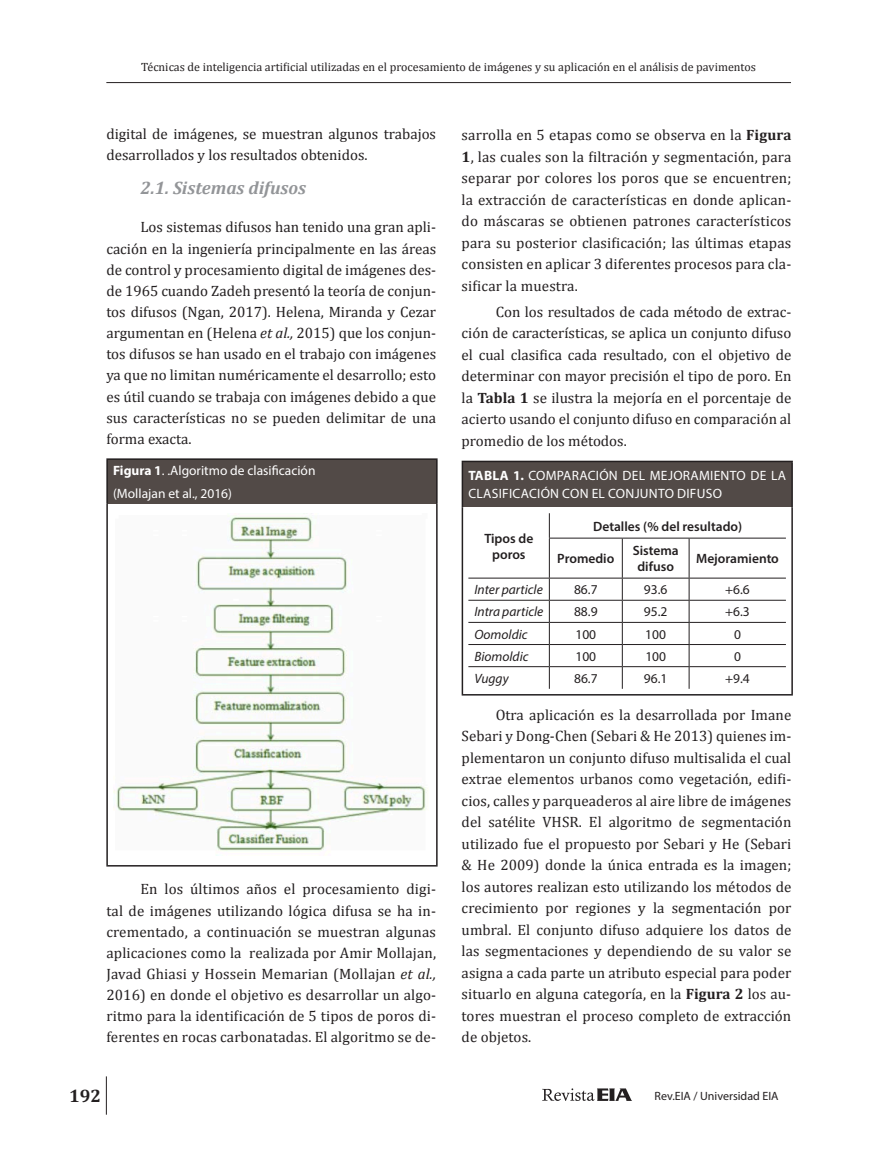
<style>
.page{position:relative;width:885px;height:1170px;background:#fff}
.page>*{position:absolute;margin:0;border:0;box-sizing:border-box;transform-origin:0 0}
.t1{font:italic 700 18px "Cambria";color:#939598}
.t2{font:700 18px "Cambria";color:#231f20}
.t3{font:15px/21.5px "Cambria";color:#231f20;text-align:justify}
.t4{font:13.5px/18px "Myriad Pro";letter-spacing:.02em;color:#fff}
.t5{font:600 13.5px/15.6px "Myriad Pro";color:#231f20;text-align:center}
.t6{font:13.5px/22.2px "Myriad Pro";color:#fff}
.t7{font:13.5px "Myriad Pro";color:#231f20}
.t8{font:italic 13.5px "Myriad Pro";color:#231f20}
.t9{font:12px "Cambria";color:#231f20}
.t10{font:12px "Myriad Pro";color:#231f20}
.s1{font-style:italic}
.s2{font-weight:700}
</style>
<div class="page">
<hr style="left:106px;top:82px;width:684px;height:1px;background:#231f20">
<hr style="left:106px;top:1076px;width:1px;height:38px;background:#231f20">
<svg style="left:542px;top:1088px;width:90px;height:12px"></svg>
<div style="left:107px;top:459px;width:330px;height:44px;background:#524a47"></div>
<hr style="left:106px;top:503px;width:2px;height:362px;background:#231f20">
<hr style="left:436px;top:503px;width:1px;height:362px;background:#231f20">
<hr style="left:106px;top:865px;width:331px;height:1px;background:#231f20">
<hr style="left:106px;top:460px;width:2px;height:43px;background:#231f20">
<hr style="left:106px;top:458px;width:331px;height:2px;background:#231f20">
<hr style="left:436px;top:460px;width:1px;height:43px;background:#231f20">
<img style="left:113px;top:515px;width:314px;height:336px">
<div style="left:462px;top:461px;width:330px;height:46px;background:#524a47"></div>
<hr style="left:461px;top:507px;width:2px;height:187px;background:#231f20">
<hr style="left:791px;top:507px;width:1px;height:187px;background:#231f20">
<hr style="left:461px;top:694px;width:331px;height:1px;background:#231f20">
<hr style="left:461px;top:462px;width:2px;height:45px;background:#231f20">
<hr style="left:461px;top:460px;width:331px;height:2px;background:#231f20">
<hr style="left:791px;top:462px;width:1px;height:45px;background:#231f20">
<svg style="left:549px;top:513px;width:1px;height:24px"></svg>
<hr style="left:549px;top:537px;width:73px;height:1px;background:#231f20">
<hr style="left:549px;top:538px;width:1px;height:39px;background:#231f20">
<hr style="left:622px;top:537px;width:67px;height:1px;background:#231f20">
<hr style="left:622px;top:538px;width:1px;height:39px;background:#231f20">
<hr style="left:689px;top:537px;width:96px;height:1px;background:#231f20">
<hr style="left:688px;top:538px;width:1px;height:39px;background:#231f20">
<hr style="left:468px;top:577px;width:81px;height:1px;background:#231f20">
<hr style="left:549px;top:577px;width:73px;height:1px;background:#231f20">
<hr style="left:622px;top:577px;width:67px;height:1px;background:#231f20">
<hr style="left:689px;top:577px;width:96px;height:1px;background:#231f20">
<hr style="left:468px;top:600px;width:81px;height:1px;background:#231f20">
<hr style="left:549px;top:600px;width:73px;height:1px;background:#231f20">
<hr style="left:622px;top:600px;width:67px;height:1px;background:#231f20">
<hr style="left:689px;top:600px;width:96px;height:1px;background:#231f20">
<hr style="left:468px;top:622px;width:81px;height:1px;background:#231f20">
<hr style="left:549px;top:622px;width:73px;height:1px;background:#231f20">
<hr style="left:622px;top:622px;width:67px;height:1px;background:#231f20">
<hr style="left:689px;top:622px;width:96px;height:1px;background:#231f20">
<hr style="left:468px;top:644px;width:81px;height:1px;background:#231f20">
<hr style="left:549px;top:644px;width:73px;height:1px;background:#231f20">
<hr style="left:622px;top:644px;width:67px;height:1px;background:#231f20">
<hr style="left:689px;top:644px;width:96px;height:1px;background:#231f20">
<hr style="left:468px;top:666px;width:81px;height:1px;background:#231f20">
<hr style="left:549px;top:666px;width:73px;height:1px;background:#231f20">
<svg style="left:549px;top:578px;width:1px;height:110px"></svg>
<hr style="left:622px;top:666px;width:67px;height:1px;background:#231f20">
<svg style="left:622px;top:578px;width:1px;height:110px"></svg>
<hr style="left:689px;top:666px;width:96px;height:1px;background:#231f20">
<svg style="left:688px;top:578px;width:1px;height:110px"></svg>
<p class="t9" style="left:141px;top:60px;width:616px">Técnicas de inteligencia artificial utilizadas en el procesamiento de imágenes y su aplicación en el análisis de pavimentos</p>
<p class="t3" style="left:106px;top:123px;width:331px">digital de imágenes, se muestran algunos trabajos desarrollados y los resultados obtenidos.</p>
<p class="t1" style="left:140px;top:175px;width:167px">2.1. Sistemas difusos</p>
<p class="t3" style="left:106px;top:217px;width:331px;text-indent:34px">Los sistemas difusos han tenido una gran apli&shy;cación en la ingeniería principalmente en las áreas de control y procesamiento digital de imágenes des&shy;de 1965 cuando Zadeh presentó la teoría de conjun&shy;tos difusos (Ngan, 2017). Helena, Miranda y Cezar argumentan en (Helena <span class="s1">et al.,</span> 2015) que los conjun&shy;tos difusos se han usado en el trabajo con imágenes ya que no limitan numéricamente el desarrollo; esto es útil cuando se trabaja con imágenes debido a que sus características no se pueden delimitar de una forma exacta.</p>
<p class="t6" style="left:113px;top:459px;width:204px"><span class="s2">Figura 1</span>. .Algoritmo de clasificación (Mollajan et al., 2016)</p>
<p class="t3" style="left:106px;top:878px;width:331px;text-indent:34px">En los últimos años el procesamiento digi&shy;tal de imágenes utilizando lógica difusa se ha in&shy;crementado, a continuación se muestran algunas aplicaciones como la realizada por Amir Mollajan, Javad Ghiasi y Hossein Memarian (Mollajan <span class="s1">et al., </span>2016) en donde el objetivo es desarrollar un algo&shy;ritmo para la identificación de 5 tipos de poros di&shy;ferentes en rocas carbonatadas. El algoritmo se de-</p>
<p class="t2" style="left:69px;top:1082px;width:33px">192</p>
<p class="t3" style="left:461px;top:124px;width:331px">sarrolla en 5 etapas como se observa en la <span class="s2">Figura 1</span>, las cuales son la filtración y segmentación, para separar por colores los poros que se encuentren; la extracción de características en donde aplican&shy;do máscaras se obtienen patrones característicos para su posterior clasificación; las últimas etapas consisten en aplicar 3 diferentes procesos para cla&shy;sificar la muestra.</p>
<p class="t3" style="left:461px;top:301px;width:331px;text-indent:34px">Con los resultados de cada método de extrac&shy;ción de características, se aplica un conjunto difuso el cual clasifica cada resultado, con el objetivo de determinar con mayor precisión el tipo de poro. En la <span class="s2">Tabla 1</span> se ilustra la mejoría en el porcentaje de acierto usando el conjunto difuso en comparación al promedio de los métodos.</p>
<p class="t4" style="left:468px;top:466px;width:319px"><span class="s2">TABLA 1.</span> COMPARACIÓN DEL MEJORAMIENTO DE LA<br>CLASIFICACIÓN CON EL CONJUNTO DIFUSO</p>
<p class="t5" style="left:484px;top:530px;width:51px">Tipos de poros</p>
<p class="t5" style="left:593px;top:518px;width:150px">Detalles (% del resultado)</p>
<p class="t5" style="left:557px;top:550px;width:59px">Promedio</p>
<p class="t5" style="left:632px;top:542px;width:48px">Sistema difuso</p>
<p class="t5" style="left:696px;top:550px;width:84px">Mejoramiento</p>
<p class="t8" style="left:474px;top:581px;width:70px">Inter particle</p>
<p class="t7" style="left:574px;top:581px;width:25px">86.7</p>
<p class="t7" style="left:643px;top:581px;width:25px">93.6</p>
<p class="t7" style="left:725px;top:581px;width:26px">+6.6</p>
<p class="t8" style="left:474px;top:603px;width:70px">Intra particle</p>
<p class="t7" style="left:574px;top:603px;width:25px">88.9</p>
<p class="t7" style="left:643px;top:603px;width:25px">95.2</p>
<p class="t7" style="left:725px;top:603px;width:26px">+6.3</p>
<p class="t8" style="left:474px;top:625px;width:55px">Oomoldic</p>
<p class="t7" style="left:575px;top:625px;width:22px">100</p>
<p class="t7" style="left:645px;top:625px;width:22px">100</p>
<p class="t7" style="left:734px;top:625px;width:8px">0</p>
<p class="t8" style="left:474px;top:647px;width:56px">Biomoldic</p>
<p class="t7" style="left:575px;top:647px;width:22px">100</p>
<p class="t7" style="left:645px;top:647px;width:22px">100</p>
<p class="t7" style="left:734px;top:647px;width:8px">0</p>
<p class="t8" style="left:474px;top:670px;width:36px">Vuggy</p>
<p class="t7" style="left:574px;top:670px;width:25px">86.7</p>
<p class="t7" style="left:644px;top:670px;width:25px">96.1</p>
<p class="t7" style="left:725px;top:670px;width:26px">+9.4</p>
<p class="t3" style="left:461px;top:703px;width:331px;text-indent:34px">Otra aplicación es la desarrollada por Imane Sebari y Dong-Chen (Sebari &amp; He 2013) quienes im&shy;plementaron un conjunto difuso multisalida el cual extrae elementos urbanos como vegetación, edifi&shy;cios, calles y parqueaderos al aire libre de imágenes del satélite VHSR. El algoritmo de segmentación utilizado fue el propuesto por Sebari y He (Sebari &amp; He 2009) donde la única entrada es la imagen; los autores realizan esto utilizando los métodos de crecimiento por regiones y la segmentación por umbral. El conjunto difuso adquiere los datos de las segmentaciones y dependiendo de su valor se asigna a cada parte un atributo especial para poder situarlo en alguna categoría, en la <span class="s2">Figura 2</span> los au&shy;tores muestran el proceso completo de extracción de objetos.</p>
<p class="t10" style="left:654px;top:1087px;width:125px">Rev.EIA / Universidad EIA</p>
</div>
